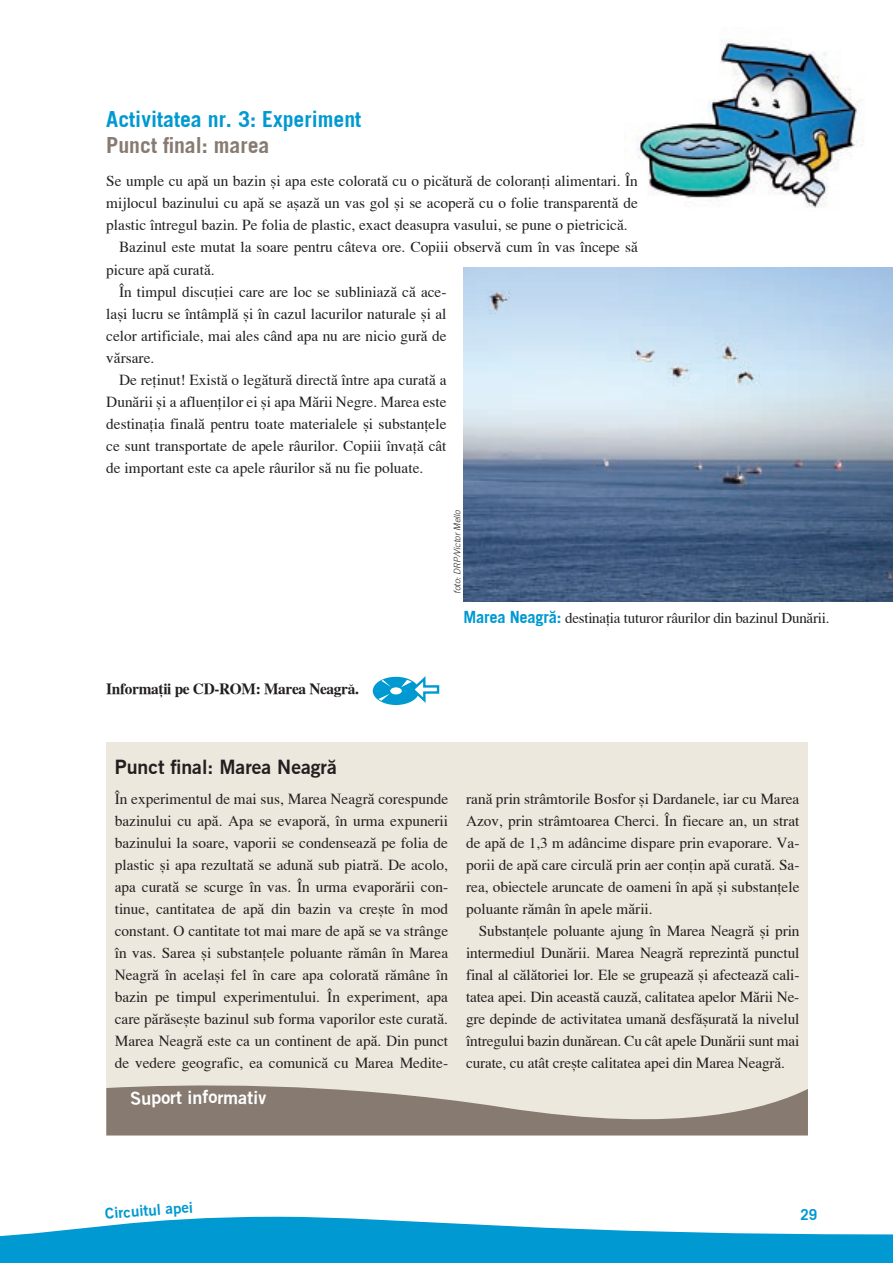
<style>
.page{position:relative;width:893px;height:1263px;background:#fff}
.page>*{position:absolute;margin:0;border:0;box-sizing:border-box;transform-origin:0 0}
.t1{font:700 21.75px "Rom Trade Gothic LT Std";color:#0099d1}
.t2{font:700 21.75px "Rom Trade Gothic LT Std";color:#877a70}
.t3{font:19.5px "Rom Trade Gothic LT Std Bold No 2";color:#231f20}
.t4{font:18px "Rom Trade Gothic LT Std Bold No 2";letter-spacing:-.01em;color:#fff}
.t5{font:15.3px/22px "Rom Times";color:#231f20;text-align:justify}
.t6{font:700 15.3px "Rom Times";letter-spacing:-.02em;color:#231f20}
.t7{font:15px "Rom Times";letter-spacing:-.015em;color:#231f20}
.t8{font:15px "Rom Trade Gothic LT Std Bold No 2";color:#0099d1}
.t9{font:700 15px "Rom Trade Gothic LT Std";color:#0099d1}
.t10{font:italic 300 9px "Rom Trade Gothic LT Std";color:#231f20}
.s1{font-family:"Rom Trade Gothic LT Std";font-weight:700;font-size:16.5px;color:#0099d1}
</style>
<div class="page">
<img style="left:636px;top:39px;width:228px;height:169px">
<div style="left:106px;top:742px;width:702px;height:393px;background:#ece8dd"></div>
<img style="left:463px;top:268px;width:430px;height:334px">
<div style="left:373px;top:677px;width:46px;height:28px;background:#0099d1;border-radius:50%"></div>
<div style="left:390px;top:687px;width:12px;height:7px;background:#fff;border-radius:50%"></div>
<svg style="left:378px;top:694px;width:12px;height:7px"></svg>
<svg style="left:381px;top:680px;width:10px;height:7px"></svg>
<svg style="left:401px;top:676px;width:39px;height:27px"></svg>
<svg style="left:0;top:1216px;width:893px;height:47px"></svg>
<svg style="left:106px;top:1085px;width:702px;height:50px"></svg>
<h1 class="t1" style="left:106px;top:106px;width:256px">Activitatea nr. 3: Experiment</h1>
<h1 class="t2" style="left:106px;top:132px;width:165px">Punct final: marea</h1>
<p class="t5" style="left:106px;top:170px;width:533px">Se umple cu apå un bazin ßi apa este coloratå cu o picåturå de coloran†i alimentari. În</p>
<p class="t5" style="left:106px;top:192px;width:533px">mijlocul bazinului cu apå se aßazå un vas gol ßi se acoperå cu o folie transparentå de</p>
<p class="t5" style="left:106px;top:214px;width:523px">plastic întregul bazin. Pe folia de plastic, exact deasupra vasului, se pune o pietricicå.</p>
<p class="t5" style="left:119px;top:236px;width:520px">Bazinul este mutat la soare pentru câteva ore. Copiii observå cum în vas începe så</p>
<p class="t5" style="left:106px;top:258px;width:110px">picure apå curatå.</p>
<p class="t5" style="left:119px;top:280px;width:329px">În timpul discu†iei care are loc se subliniazå cå ace-</p>
<p class="t5" style="left:106px;top:302px;width:342px">laßi lucru se întâmplå ßi în cazul lacurilor naturale ßi al</p>
<p class="t5" style="left:106px;top:324px;width:342px">celor artificiale, mai ales când apa nu are nicio gurå de</p>
<p class="t5" style="left:106px;top:347px;width:49px">vårsare.</p>
<p class="t5" style="left:119px;top:369px;width:329px">De re†inut! Existå o legåturå directå între apa curatå a</p>
<p class="t5" style="left:106px;top:391px;width:342px">Dunårii ßi a afluen†ilor ei ßi apa Mårii Negre. Marea este</p>
<p class="t5" style="left:106px;top:413px;width:342px">destina†ia finalå pentru toate materialele ßi substan†ele</p>
<p class="t5" style="left:106px;top:435px;width:342px">ce sunt transportate de apele râurilor. Copiii înva†å cât</p>
<p class="t5" style="left:106px;top:457px;width:318px">de important este ca apele râurilor så nu fie poluate.</p>
<p class="t10" style="left:452px;top:594px;width:85px;rotate:-90deg">foto: DRP/Victor Mello</p>
<p class="t6" style="left:106px;top:679px;width:254px">Informa†ii pe CD-ROM: Marea Neagrå.</p>
<p class="t3" style="left:115px;top:755px;width:224px">Punct final: Marea Neagrå</p>
<p class="t7" style="left:463px;top:609px;width:367px"><span class="s1">Marea Neagrå:</span> destina†ia tuturor râurilor din bazinul Dunårii.</p>
<p class="t5" style="left:115px;top:788px;width:335px">În experimentul de mai sus, Marea Neagrå corespunde bazinului cu apå. Apa se evaporå, în urma expunerii bazinului la soare, vaporii se condenseazå pe folia de plastic ßi apa rezultatå se adunå sub piatrå. De acolo, apa curatå se scurge în vas. În urma evaporårii con&shy;tinue, cantitatea de apå din bazin va creßte în mod constant. O cantitate tot mai mare de apå se va strânge în vas. Sarea ßi substan†ele poluante råmân în Marea Neagrå în acelaßi fel în care apa coloratå råmâne în bazin pe timpul experimentului. În experiment, apa care påråseßte bazinul sub forma vaporilor este curatå.<br>Marea Neagrå este ca un continent de apå. Din punct de vedere geografic, ea comunicå cu Marea Medite-</p>
<p class="t5" style="left:466px;top:788px;width:335px">ranå prin strâmtorile Bosfor ßi Dardanele, iar cu Marea Azov, prin strâmtoarea Cherci. În fiecare an, un strat de apå de 1,3 m adâncime dispare prin evaporare. Va&shy;porii de apå care circulå prin aer con†in apå curatå. Sa&shy;rea, obiectele aruncate de oameni în apå ßi substan†ele poluante råmân în apele mårii.</p>
<p class="t5" style="left:466px;top:920px;width:335px;text-indent:13px">Substan†ele poluante ajung în Marea Neagrå ßi prin intermediul Dunårii. Marea Neagrå reprezintå punctul final al cålåtoriei lor. Ele se grupeazå ßi afecteazå cali&shy;tatea apei. Din aceastå cauzå, calitatea apelor Mårii Ne&shy;gre depinde de activitatea umanå desfåßuratå la nivelul întregului bazin dunårean. Cu cât apele Dunårii sunt mai curate, cu atât creßte calitatea apei din Marea Neagrå.</p>
<p class="t4" style="left:151px;top:1086px;width:32px;rotate:-1deg">port</p>
<p class="t4" style="left:188px;top:1086px;width:37px">infor</p>
<p class="t4" style="left:224px;top:1086px;width:44px;rotate:1deg">mativ</p>
<p class="t8" style="left:104px;top:1204px;width:40px;rotate:-5deg">Circui</p>
<p class="t8" style="left:143px;top:1201px;width:40px;rotate:-4deg">tul ap</p>
<p class="t9" style="left:800px;top:1205px;width:18px">29</p>
</div>
